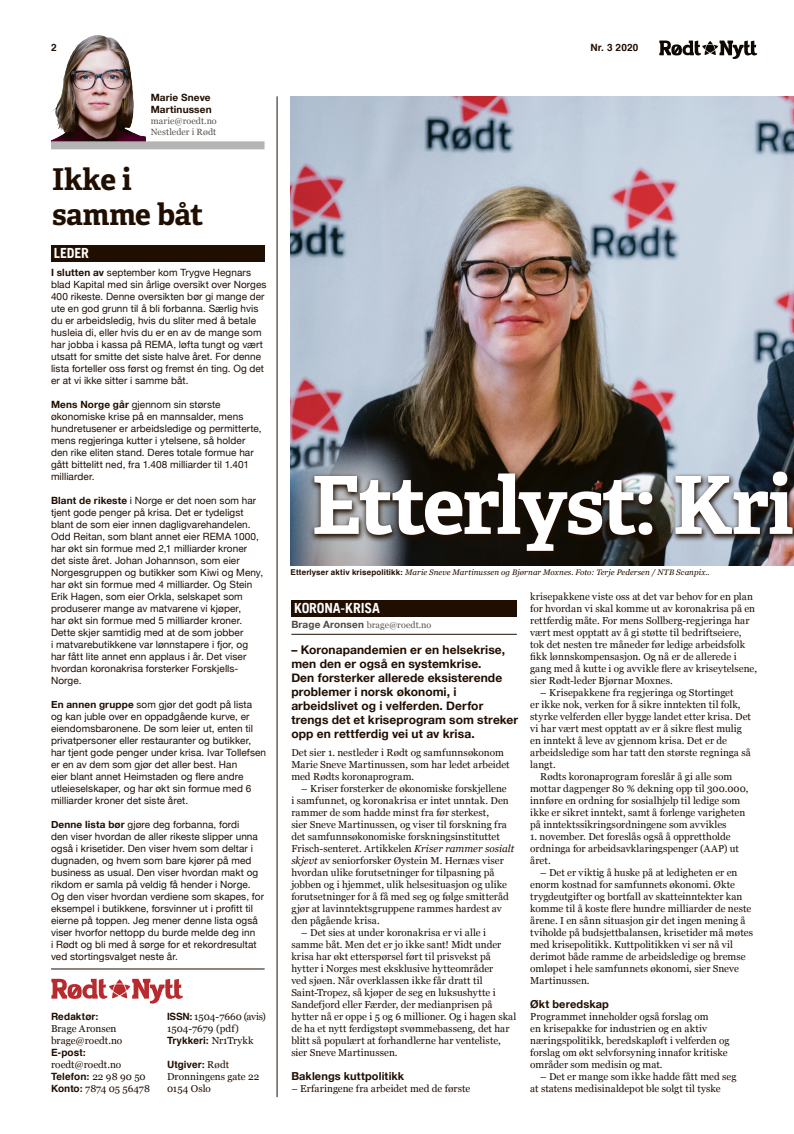
<style>
.page{position:relative;width:794px;height:1134px;background:#fff}
.page>*{position:absolute;margin:0;border:0;box-sizing:border-box;transform-origin:0 0}
.OVERSKRIFT{font:700 80px "Adelle Basic";letter-spacing:-.03em;color:#fff}
.t1{font:700 30px/35px "Adelle";letter-spacing:-.02em;color:#200e00}
.TEMA{font:700 14px "Trade Gothic LT";letter-spacing:-.015em;color:#fff}
.ingress{font:700 12px/14px "Helvetica Neue";letter-spacing:.005em;color:#200e00}
.overskrift{font:700 11px "Helvetica Neue";letter-spacing:.01em;color:#200e00}
.BRØD{font:10px/12px "Georgia";letter-spacing:.005em;color:#200e00}
.t2{font:10px/12px "Helvetica Neue";letter-spacing:.005em;color:#200e00}
.t3{font:700 10px "Helvetica";letter-spacing:.01em;color:#200e00}
.t4{font:700 10px/12px "Helvetica Neue";letter-spacing:.015em;color:#200e00}
.Byline{font:9px "Georgia";letter-spacing:.01em;color:#59534d}
.bildetekst{font:italic 8px "Georgia";letter-spacing:.01em;color:#200e00}
.s1{font-weight:700}
.s2{font-family:"Georgia";font-weight:400}
.s3{font-family:"Helvetica";font-weight:700}
.s4{font-family:"Helvetica";font-weight:700;font-style:normal}
.s5{font-family:"Helvetica Neue";font-weight:700;font-size:10px;color:#4f4942}
.s6{font-style:italic}
</style>
<div class="page">
<svg style="left:659px;top:41px;width:98px;height:18px"></svg>
<hr style="left:277px;top:96px;width:1px;height:1001px;background:#200e00">
<hr style="left:51px;top:969px;width:214px;height:1px;background:#200e00">
<svg style="left:51px;top:979px;width:132px;height:25px"></svg>
<div style="left:51px;top:245px;width:213px;height:16px;background:#200e00"></div>
<div style="left:291px;top:600px;width:226px;height:16px;background:#200e00"></div>
<hr style="left:291px;top:634px;width:226px;height:1px;background:#200e00">
<img style="left:291px;top:96px;width:503px;height:469px">
<svg style="left:309px;top:468px;width:485px;height:91px;background:#3f3a36"></svg>
<img style="left:51px;top:35px;width:94px;height:106px">
<div style="left:51px;top:141px;width:213px;height:8px;background:#b6b4b3"></div>
<p class="t3" style="left:51px;top:39px;width:7px">2</p>
<p class="t3" style="left:590px;top:40px;width:49px">Nr. 3 2020</p>
<p class="t4" style="left:151px;top:92px;width:62px">Marie Sneve<br>Martinussen</p>
<p class="Byline" style="left:151px;top:115px;width:68px">marie@roedt.no</p>
<p class="Byline" style="left:151px;top:126px;width:67px">Nestleder i Rødt</p>
<p class="t1" style="left:52px;top:161px;width:153px">Ikke i samme båt</p>
<p class="TEMA" style="left:54px;top:245px;width:37px">LEDER</p>
<p class="t2" style="left:51px;top:267px;width:217px"><span class="s1">I slutten av</span> september kom Trygve Hegnars blad Kapital med sin årlige oversikt over Norges 400 rikeste. Denne oversikten bør gi mange der ute en god grunn til å bli forbanna. Særlig hvis du er arbeidsledig, hvis du sliter med å betale husleia di, eller hvis du er en av de mange som har jobba i kassa på REMA, løfta tungt og vært utsatt for smitte det siste halve året. For denne lista forteller oss først og fremst én ting. Og det er at vi ikke sitter i samme båt.</p>
<p class="t2" style="left:51px;top:399px;width:212px"><span class="s1">Mens Norge går</span> gjennom sin største økonomiske krise på en mannsalder, mens hundretusener er arbeidsledige og permitterte, mens regjeringa kutter i ytelsene, så holder den rike eliten stand. Deres totale formue har gått bittelitt ned, fra 1.408 milliarder til 1.401 milliarder.</p>
<p class="t2" style="left:51px;top:495px;width:214px"><span class="s1">Blant de rikeste</span> i Norge er det noen som har tjent gode penger på krisa. Det er tydeligst blant de som eier innen dagligvarehandelen.<br>Odd Reitan, som blant annet eier REMA 1000, har økt sin formue med 2,1 milliarder kroner det siste året. Johan Johannson, som eier Norgesgruppen og butikker som Kiwi og Meny, har økt sin formue med 4 milliarder. Og Stein Erik Hagen, som eier Orkla, selskapet som produserer mange av matvarene vi kjøper,<br>har økt sin formue med 5 milliarder kroner.<br>Dette skjer samtidig med at de som jobber<br>i matvarebutikkene var lønnstapere i fjor, og har fått lite annet enn applaus i år. Det viser hvordan koronakrisa forsterker Forskjells-Norge.</p>
<p class="t2" style="left:51px;top:699px;width:217px"><span class="s1">En annen gruppe</span> som gjør det godt på lista og kan juble over en oppadgående kurve, er eiendomsbaronene. De som leier ut, enten til privatpersoner eller restauranter og butikker, har tjent gode penger under krisa. Ivar Tollefsen er en av dem som gjør det aller best. Han<br>eier blant annet Heimstaden og flere andre utleieselskaper, og har økt sin formue med 6 milliarder kroner det siste året.</p>
<p class="t2" style="left:51px;top:819px;width:214px"><span class="s1">Denne lista bør</span> gjøre deg forbanna, fordi<br>den viser hvordan de aller rikeste slipper unna også i krisetider. Den viser hvem som deltar i dugnaden, og hvem som bare kjører på med business as usual. Den viser hvordan makt og rikdom er samla på veldig få hender i Norge.<br>Og den viser hvordan verdiene som skapes, for eksempel i butikkene, forsvinner ut i profitt til eierne på toppen. Jeg mener denne lista også viser hvorfor nettopp du burde melde deg inn<br>i Rødt og bli med å sørge for et rekordresultat ved stortingsvalget neste år.</p>
<p class="t3" style="left:51px;top:1008px;width:49px">Redaktør:</p>
<p class="BRØD" style="left:51px;top:1022px;width:67px">Brage Aronsen</p>
<p class="BRØD" style="left:51px;top:1034px;width:73px">brage@roedt.no</p>
<p class="t3" style="left:51px;top:1044px;width:36px">E-post:</p>
<p class="BRØD" style="left:51px;top:1058px;width:72px">roedt@roedt.no</p>
<p class="t3" style="left:51px;top:1068px;width:96px">Telefon: <span class="s2">22 98 90 50</span></p>
<p class="BRØD" style="left:51px;top:1082px;width:100px"><span class="s3">Konto:</span> 7874 05 56478</p>
<p class="BRØD" style="left:167px;top:1010px;width:100px"><span class="s3">ISSN:</span> 1504-7660 (avis)</p>
<p class="BRØD" style="left:167px;top:1022px;width:73px">1504-7679 (pdf)</p>
<p class="t3" style="left:167px;top:1032px;width:88px">Trykkeri: <span class="s2">Nr1Trykk</span></p>
<p class="t3" style="left:167px;top:1056px;width:64px">Utgiver: <span class="s2">Rødt</span></p>
<p class="BRØD" style="left:167px;top:1070px;width:94px">Dronningens gate 22<br>0154 Oslo</p>
<p class="OVERSKRIFT" style="left:311px;top:454px;width:483px">Etterlyst: Kri</p>
<p class="bildetekst" style="left:291px;top:566px;width:420px"><span class="s4">Etterlyser aktiv krisepolitikk:</span> Marie Sneve Martinussen og Bjørnar Moxnes. Foto: Terje Pedersen / NTB Scanpix..</p>
<p class="TEMA" style="left:294px;top:599px;width:87px">KORONA-KRISA</p>
<p class="Byline" style="left:291px;top:618px;width:142px"><span class="s5">Brage Aronsen</span> brage@roedt.no</p>
<p class="ingress" style="left:291px;top:643px;width:228px">– Koronapandemien er en helsekrise, men den er også en systemkrise.<br>Den forsterker allerede eksisterende problemer i norsk økonomi, i arbeidslivet og i velferden. Derfor trengs det et kriseprogram som streker opp en rettferdig vei ut av krisa.</p>
<p class="BRØD" style="left:291px;top:746px;width:220px">Det sier 1. nestleder i Rødt og samfunnsøkonom<br>Marie Sneve Martinussen, som har ledet arbeidet med Rødts koronaprogram.</p>
<p class="BRØD" style="left:291px;top:782px;width:224px;text-indent:10px">– Kriser forsterker de økonomiske forskjellene<br>i samfunnet, og koronakrisa er intet unntak. Den rammer de som hadde minst fra før sterkest,<br>sier Sneve Martinussen, og viser til forskning fra det samfunnsøkonomiske forskningsinstituttet Frisch-senteret. Artikkelen <span class="s6">Kriser rammer sosialt skjevt</span> av seniorforsker Øystein M. Hernæs viser hvordan ulike forutsetninger for tilpasning på jobben og i hjemmet, ulik helsesituasjon og ulike forutsetninger for å få med seg og følge smitteråd gjør at lavinntektsgruppene rammes hardest av den pågående krisa.</p>
<p class="BRØD" style="left:291px;top:926px;width:226px;text-indent:10px">– Det sies at under koronakrisa er vi alle i samme båt. Men det er jo ikke sant! Midt under krisa har økt etterspørsel ført til prisvekst på hytter i Norges mest eksklusive hytteområder<br>ved sjøen. Når overklassen ikke får dratt til Saint-Tropez, så kjøper de seg en luksushytte i Sandefjord eller Færder, der medianprisen på hytter nå er oppe i 5 og 6 millioner. Og i hagen skal de ha et nytt ferdigstøpt svømmebasseng, det har blitt så populært at forhandlerne har venteliste, sier Sneve Martinussen.</p>
<p class="overskrift" style="left:291px;top:1067px;width:114px">Baklengs kuttpolitikk</p>
<p class="BRØD" style="left:291px;top:1082px;width:180px">– Erfaringene fra arbeidet med de første</p>
<p class="BRØD" style="left:530px;top:590px;width:228px">krisepakkene viste oss at det var behov for en plan for hvordan vi skal komme ut av koronakrisa på en rettferdig måte. For mens Sollberg-regjeringa har vært mest opptatt av å gi støtte til bedriftseiere, tok det nesten tre måneder før ledige arbeidsfolk fikk lønnskompensasjon. Og nå er de allerede i gang med å kutte i og avvikle flere av kriseytelsene, sier Rødt-leder Bjørnar Moxnes.</p>
<p class="BRØD" style="left:530px;top:686px;width:222px;text-indent:10px">– Krisepakkene fra regjeringa og Stortinget<br>er ikke nok, verken for å sikre inntekten til folk, styrke velferden eller bygge landet etter krisa. Det vi har vært mest opptatt av er å sikre flest mulig en inntekt å leve av gjennom krisa. Det er de arbeidsledige som har tatt den største regninga så langt.</p>
<p class="BRØD" style="left:530px;top:770px;width:220px;text-indent:10px">Rødts koronaprogram foreslår å gi alle som mottar dagpenger 80 % dekning opp til 300.000, innføre en ordning for sosialhjelp til ledige som ikke er sikret inntekt, samt å forlenge varigheten på inntektssikringsordningene som avvikles</p>
<p class="BRØD" style="left:530px;top:830px;width:210px">1. november. Det foreslås også å opprettholde ordninga for arbeidsavklaringspenger (AAP) ut året.</p>
<p class="BRØD" style="left:530px;top:866px;width:224px;text-indent:10px">– Det er viktig å huske på at ledigheten er en enorm kostnad for samfunnets økonomi. Økte trygdeutgifter og bortfall av skatteinntekter kan komme til å koste flere hundre milliarder de neste årene. I en sånn situasjon gir det ingen mening å tviholde på budsjettbalansen, krisetider må møtes med krisepolitikk. Kuttpolitikken vi ser nå vil derimot både ramme de arbeidsledige og bremse omløpet i hele samfunnets økonomi, sier Sneve Martinussen.</p>
<p class="overskrift" style="left:530px;top:995px;width:80px">Økt beredskap</p>
<p class="BRØD" style="left:530px;top:1010px;width:201px">Programmet inneholder også forslag om<br>en krisepakke for industrien og en aktiv næringspolitikk, beredskapløft i velferden og forslag om økt selvforsyning innafor kritiske områder som medisin og mat.</p>
<p class="BRØD" style="left:530px;top:1070px;width:208px;text-indent:10px">– Det er mange som ikke hadde fått med seg at statens medisinaldepot ble solgt til tyske</p>
</div>
